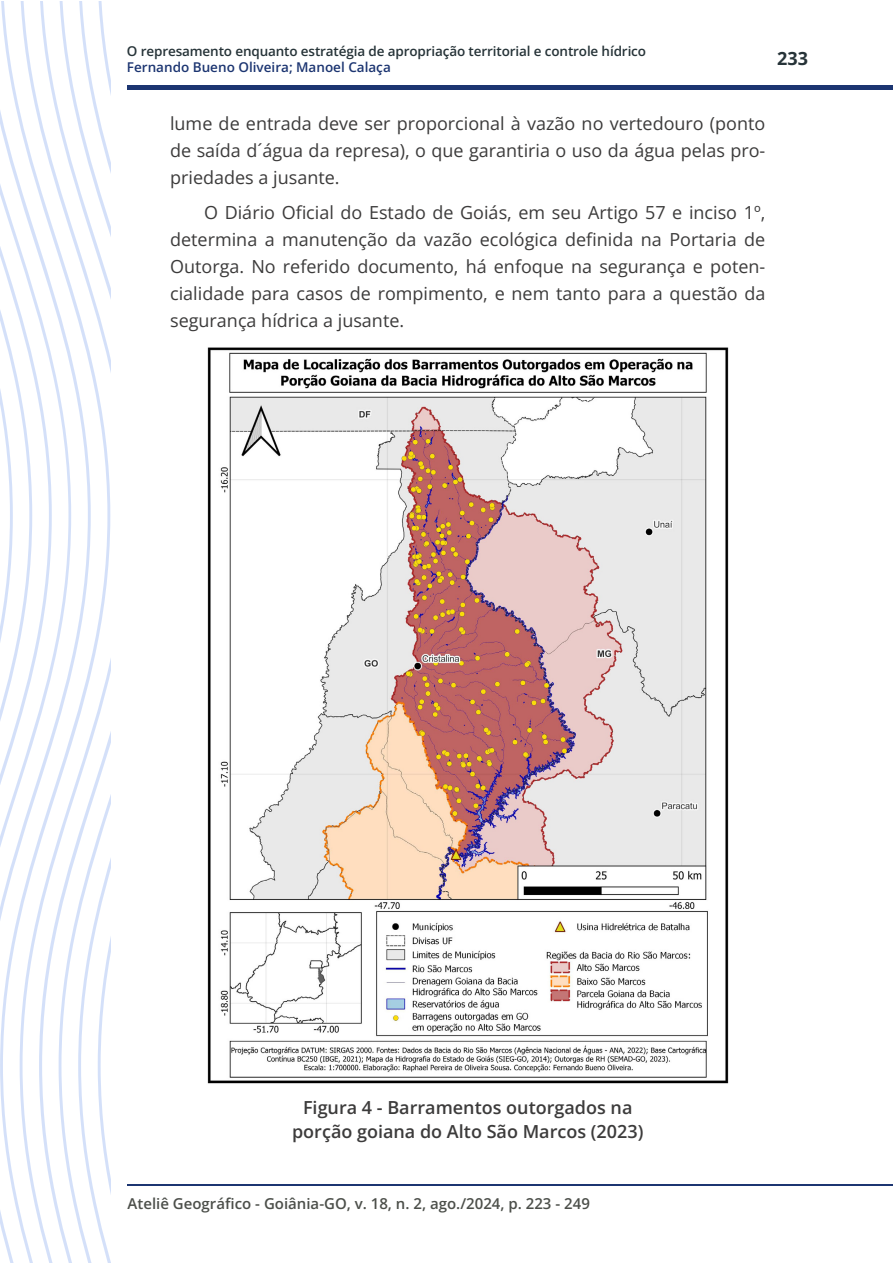
<style>
.page{position:relative;width:893px;height:1263px;background:#fff}
.page>*{position:absolute;margin:0;border:0;box-sizing:border-box;transform-origin:0 0}
.t1{font:18px/27px "Open Sans";color:#3c3b3b;text-align:justify}
.t2{font:600 18px/24px "Open Sans";color:#3c3b3b;text-align:center}
.t3{font:700 18px "Open Sans";color:#263338}
.t4{font:600 15px "Open Sans";color:#4c4f4a}
.t5{font:600 13.5px "Open Sans";letter-spacing:-.01em;color:#263338}
.t6{font:600 13.5px "Open Sans";color:#1c3571}
</style>
<div class="page">
<hr style="left:128px;top:85px;width:765px;height:4px;background:#1c3571">
<hr style="left:128px;top:1184px;width:765px;height:1px;background:#1c3571">
<svg style="left:91px;top:2px;width:19px;height:1261px"></svg>
<svg style="left:71px;top:2px;width:20px;height:1261px"></svg>
<svg style="left:52px;top:2px;width:19px;height:1261px"></svg>
<svg style="left:32px;top:2px;width:20px;height:1261px"></svg>
<svg style="left:0;top:2px;width:32px;height:1261px"></svg>
<img style="left:207px;top:347px;width:522px;height:737px">
<p class="t5" style="left:127px;top:41px;width:521px">O represamento enquanto estratégia de apropriação territorial e controle hídrico</p>
<p class="t6" style="left:127px;top:58px;width:265px">Fernando Bueno Oliveira; Manoel Calaça</p>
<p class="t3" style="left:777px;top:46px;width:32px">233</p>
<p class="t1" style="left:170px;top:109px;width:597px">lume de entrada deve ser proporcional à vazão no vertedouro (ponto de saída d´água da represa), o que garantiria o uso da água pelas pro&shy;priedades a jusante.</p>
<p class="t1" style="left:170px;top:199px;width:597px;text-indent:34px">O Diário Oficial do Estado de Goiás, em seu Artigo 57 e inciso 1º, determina a manutenção da vazão ecológica definida na Portaria de Outorga. No referido documento, há enfoque na segurança e poten&shy;cialidade para casos de rompimento, e nem tanto para a questão da segurança hídrica a jusante.</p>
<p class="t2" style="left:292px;top:1095px;width:353px">Figura 4 - Barramentos outorgados na porção goiana do Alto São Marcos (2023)</p>
<p class="t4" style="left:128px;top:1193px;width:464px">Ateliê Geográfico - Goiânia-GO, v. 18, n. 2, ago./2024, p. 223 - 249</p>
</div>
